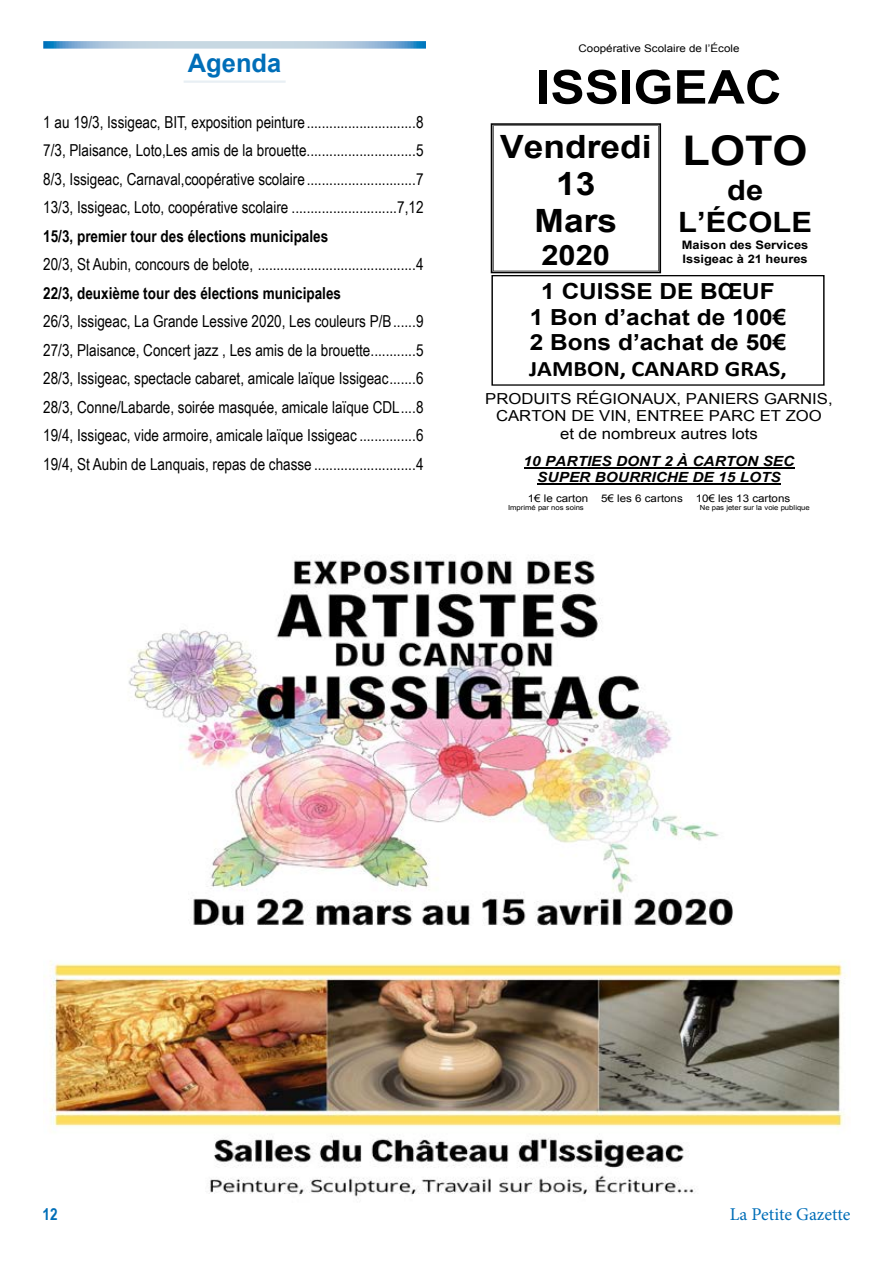
<style>
.page{position:relative;width:893px;height:1263px;background:#fff}
.page>*{position:absolute;margin:0;border:0;box-sizing:border-box;transform-origin:0 0}
.t1{font:700 46.65px "Arial";color:#000;scale:1.1 1}
.t2{font:700 40.8px "Arial";color:#000;scale:1.1 1}
.t3{font:700 32.1px/36.9px "Arial";color:#000;text-align:center;scale:1.1 1}
.t4{font:700 28.05px/32.2px "Arial";color:#000;text-align:center;scale:1.1 1}
.t5{font:700 28.05px "Arial";color:#000;scale:1.1 1}
.Titre_article_couleu{font:700 25.5px "Arial";color:#006eb8}
.t6{font:700 22.2px/25.7px "Arial";color:#000;text-align:center;scale:1.1 1}
.t7{font:18px "Minion Pro";color:#006eb8}
.TDM_titre{font:16.5px "Arial Narrow";color:#000}
.TDM_titre-2{font:700 16.5px "Arial Narrow";color:#000}
.t8{font:700 16.5px "Arial Narrow";color:#006eb8}
.t9{font:15.15px/17.4px "Arial";color:#000;text-align:center;scale:1.1 1}
.t10{font:italic 700 13.95px/16px "Arial";color:#000;text-align:center;scale:1.1 1}
.t11{font:700 11.7px/13.8px "Arial";color:#000;scale:1.1 1}
.t12{font:10.5px "Arial";color:#000;scale:1.1 1}
.t13{font:7.05px "Arial";letter-spacing:-.005em;color:#000;scale:1.1 1}
.s1{font-style:inherit}
.s2{font-family:"Calibri"}
</style>
<div class="page">
<svg style="left:43px;top:41px;width:383px;height:8px;background:#a9c7dd"></svg>
<hr style="left:184px;top:81px;width:102px;height:2px;background:#e8eff4">
<img style="left:44px;top:554px;width:803px;height:643px">
<hr style="left:524px;top:467px;width:270px;height:2px;background:#000">
<hr style="left:537px;top:483px;width:244px;height:2px;background:#000">
<svg style="left:491px;top:123px;width:170px;height:150px"></svg>
<div style="left:491px;top:275px;width:333px;height:111px;border:1px solid #000"></div>
<p class="Titre_article_couleu" style="left:188px;top:46px;width:95px">Agenda</p>
<p class="TDM_titre" style="left:43px;top:110px;width:382px">1 au 19/3, Issigeac, BIT, exposition peinture.............................8</p>
<p class="TDM_titre" style="left:43px;top:138px;width:382px">7/3, Plaisance, Loto,Les amis de la brouette.............................5</p>
<p class="TDM_titre" style="left:43px;top:167px;width:382px">8/3, Issigeac, Carnaval,coopérative scolaire.............................7</p>
<p class="TDM_titre" style="left:43px;top:195px;width:382px">13/3, Issigeac, Loto, coopérative scolaire ............................7,12</p>
<p class="TDM_titre-2" style="left:43px;top:223px;width:287px">15/3, premier tour des élections municipales</p>
<p class="TDM_titre" style="left:43px;top:252px;width:382px">20/3, St Aubin, concours de belote, ..........................................4</p>
<p class="TDM_titre-2" style="left:43px;top:280px;width:299px">22/3, deuxième tour des élections municipales</p>
<p class="TDM_titre" style="left:43px;top:309px;width:382px">26/3, Issigeac, La Grande Lessive 2020, Les couleurs P/B......9</p>
<p class="TDM_titre" style="left:43px;top:338px;width:382px">27/3, Plaisance, Concert jazz , Les amis de la brouette............5</p>
<p class="TDM_titre" style="left:43px;top:366px;width:382px">28/3, Issigeac, spectacle cabaret, amicale laïque Issigeac.......6</p>
<p class="TDM_titre" style="left:43px;top:395px;width:382px">28/3, Conne/Labarde, soirée masquée, amicale laïque CDL....8</p>
<p class="TDM_titre" style="left:43px;top:423px;width:382px">19/4, Issigeac, vide armoire, amicale laïque Issigeac ...............6</p>
<p class="TDM_titre" style="left:43px;top:452px;width:382px">19/4, St Aubin de Lanquais, repas de chasse ...........................4</p>
<p class="t12" style="left:579px;top:42px;width:148px">Coopérative Scolaire <span class="s1">de l’</span>École</p>
<p class="t1" style="left:536px;top:56px;width:225px">ISSIGEAC</p>
<p class="t3" style="left:500px;top:129px;width:139px">Vendredi<br>13<br>Mars</p>
<p class="t5" style="left:542px;top:237px;width:64px">2020</p>
<p class="t2" style="left:683px;top:124px;width:115px">LOTO</p>
<p class="t4" style="left:678px;top:175px;width:123px"><span class="s1">de<br></span>L’ÉCOLE</p>
<p class="t11" style="left:682px;top:238px;width:116px">Maison des Services<br>Issigeac à 21 heures</p>
<p class="t6" style="left:529px;top:279px;width:236px">1 CUISSE DE BŒUF<br><span class="s1">1</span> Bon d’achat de 100€<br><span class="s1">2 Bons d</span>’<span class="s1">achat de 50</span>€<br><span class="s2">JAMBON, CANARD GRAS,</span></p>
<p class="t9" style="left:485px;top:390px;width:317px">PRODUITS RÉGIONAUX, PANIERS GARNIS,<br>CARTON DE VIN, ENTREE PARC ET ZOO<br>et de nombreux autres lots</p>
<p class="t10" style="left:524px;top:453px;width:248px">10 PARTIES DONT 2 À CARTON SEC<br>SUPER BOURRICHE DE 15 LOTS</p>
<p class="t12" style="left:528px;top:491px;width:240px"><span class="s1">1€</span> le carton <span class="s1">5€</span> les 6 cartons <span class="s1">10€</span> les 13 cartons</p>
<p class="t13" style="left:508px;top:503px;width:70px">Imprimé par nos soins</p>
<p class="t13" style="left:700px;top:503px;width:102px">Ne pas jeter sur la voie publique</p>
<p class="t8" style="left:43px;top:1202px;width:17px">12</p>
<p class="t7" style="left:730px;top:1203px;width:122px">La Petite Gazette</p>
</div>
